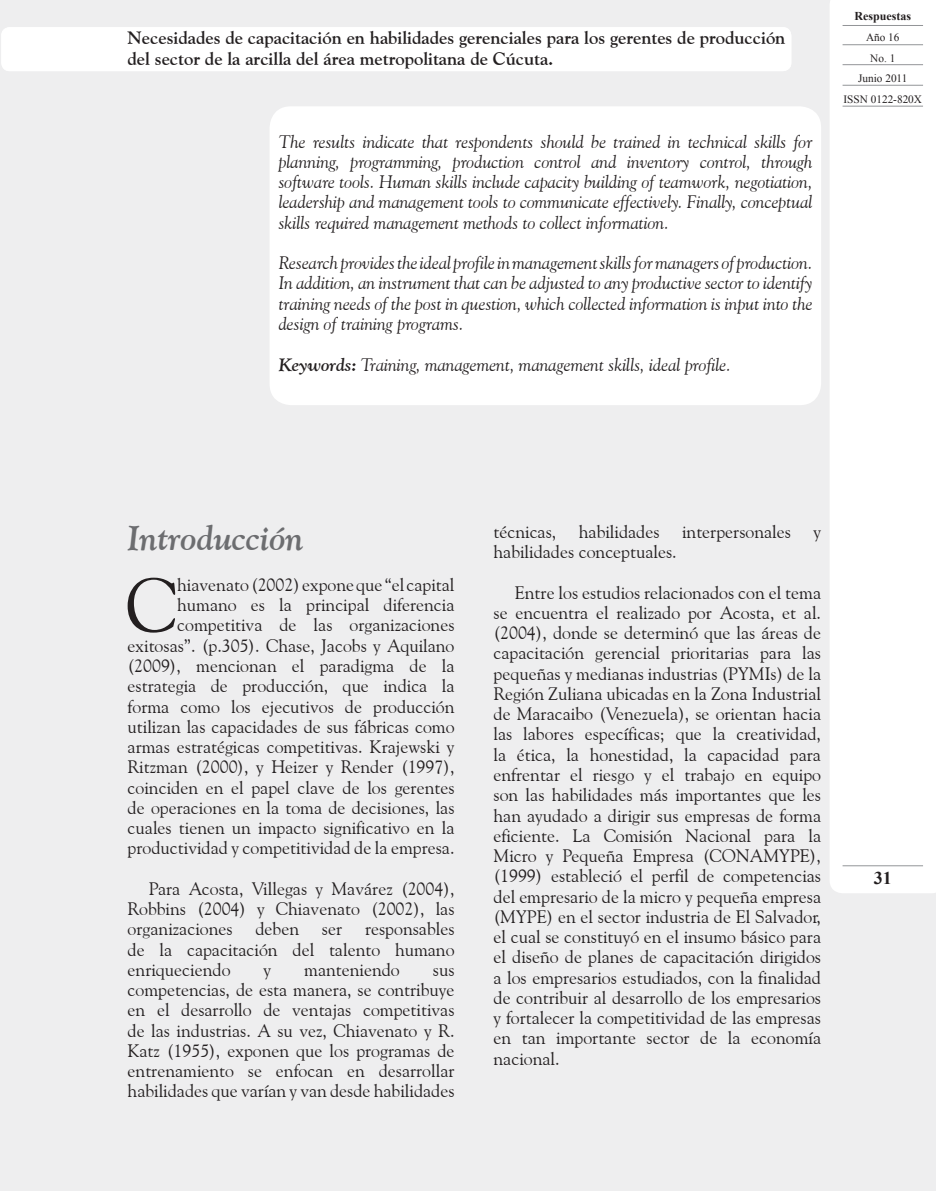
<style>
.page{position:relative;width:936px;height:1191px;background:#fff}
.page>*{position:absolute;margin:0;border:0;box-sizing:border-box;transform-origin:0 0}
.t1{font:75.75px "Goudy Old Style BT";color:#231f20}
.t2{font:italic 700 34.5px "Goudy Old Style BT";color:#6c6d70}
.t3{font:18px/20.2px "Goudy Old Style BT";color:#231f20;text-align:justify}
.t4{font:italic 18px/20.2px "Goudy Old Style BT";color:#231f20;text-align:justify}
.t5{font:700 18px/21px "Goudy Old Style BT";color:#231f20}
.t6{font:700 18px "Times New Roman";color:#231f20}
.t7{font:700 12px "Times New Roman";color:#231f20}
.t8{font:11.25px/20.7px "Times New Roman";color:#231f20;text-align:center}
.s1{font-weight:700}
</style>
<div class="page">
<div style="left:0;top:0;width:935px;height:1191px;background:#eeeeef"></div>
<div style="left:830px;top:0;width:105px;height:893px;background:#fff"></div>
<hr style="left:842px;top:865px;width:80px;height:1px;background:#939598">
<hr style="left:842px;top:44px;width:80px;height:1px;background:#939598">
<hr style="left:842px;top:64px;width:80px;height:1px;background:#939598">
<hr style="left:842px;top:85px;width:80px;height:1px;background:#939598">
<hr style="left:842px;top:106px;width:80px;height:1px;background:#939598">
<hr style="left:842px;top:25px;width:80px;height:1px;background:#939598">
<div style="left:269px;top:106px;width:552px;height:299px;background:#fff;border-radius:21px"></div>
<div style="left:1px;top:27px;width:790px;height:44px;background:#fff;border-radius:9px"></div>
<p class="t5" style="left:128px;top:27px;width:659px">Necesidades de capacitación en habilidades gerenciales para los gerentes de producción del sector de la arcilla del área metropolitana de Cúcuta.</p>
<p class="t4" style="left:279px;top:131px;width:535px">The results indicate that respondents should be trained in technical skills for planning, programming, production control and inventory control, through software tools. Human skills include capacity building of teamwork, negotiation, leadership and management tools to communicate effectively. Finally, conceptual skills required management methods to collect information.</p>
<p class="t4" style="left:279px;top:252px;width:535px">Research provides the ideal profile in management skills for managers of production.<br>In addition, an instrument that can be adjusted to any productive sector to identify training needs of the post in question, which collected information is input into the design of training programs.</p>
<p class="t4" style="left:279px;top:354px;width:454px"><span class="s1">Keywords:</span> Training, management, management skills, ideal profile.</p>
<p class="t7" style="left:854px;top:8px;width:58px">Respuestas</p>
<p class="t8" style="left:843px;top:26px;width:80px">Año 16<br>No. 1<br>Junio 2011<br>ISSN 0122-820X</p>
<h2 class="t2" style="left:128px;top:517px;width:177px">Introducción</h2>
<h1 class="t1" style="left:125px;top:558px;width:53px">C</h1>
<p class="t3" style="left:128px;top:574px;width:328px;text-align:right">hiavenato (2002) expone que “el capital humano es la principal diferencia competitiva de las organizaciones exitosas”. (p.305). Chase, Jacobs y Aquilano (2009), mencionan el paradigma de la estrategia de producción, que indica la forma como los ejecutivos de producción utilizan las capacidades de sus fábricas como armas estratégicas competitivas. Krajewski y Ritzman (2000), y Heizer y Render (1997), coinciden en el papel clave de los gerentes de operaciones en la toma de decisiones, las cuales tienen un impacto significativo en la productividad y competitividad de la empresa.</p>
<p class="t3" style="left:128px;top:878px;width:328px;text-indent:21px">Para Acosta, Villegas y Mavárez (2004), Robbins (2004) y Chiavenato (2002), las organizaciones</p>
<p class="t3" style="left:128px;top:918px;width:328px;text-indent:237px">responsables de la capacitación del talento humano enriqueciendo</p>
<p class="t3" style="left:255px;top:918px;width:45px">deben</p>
<p class="t3" style="left:322px;top:918px;width:22px">ser</p>
<p class="t3" style="left:263px;top:959px;width:9px">y</p>
<p class="t3" style="left:304px;top:959px;width:97px">manteniendo</p>
<p class="t3" style="left:128px;top:959px;width:328px;text-indent:305px">sus competencias, de esta manera, se contribuye en el desarrollo de ventajas competitivas de las industrias. A su vez, Chiavenato y R.<br>Katz (1955), exponen que los programas de entrenamiento se enfocan en desarrollar habilidades que varían y van desde habilidades</p>
<p class="t3" style="left:493px;top:521px;width:329px">técnicas, habilidades interpersonales y habilidades conceptuales.</p>
<p class="t3" style="left:493px;top:582px;width:329px;text-indent:21px">Entre los estudios relacionados con el tema se encuentra el realizado por Acosta, et al. (2004), donde se determinó que las áreas de capacitación gerencial prioritarias para las pequeñas y medianas industrias (PYMIs) de la Región Zuliana ubicadas en la Zona Industrial de Maracaibo (Venezuela), se orientan hacia las labores específicas; que la creatividad, la ética, la honestidad, la capacidad para enfrentar el riesgo y el trabajo en equipo son las habilidades más importantes que les han ayudado a dirigir sus empresas de forma eficiente. La Comisión Nacional para la Micro y Pequeña Empresa (CONAMYPE), (1999) estableció el perfil de competencias del empresario de la micro y pequeña empresa (MYPE) en el sector industria de El Salvador, el cual se constituyó en el insumo básico para el diseño de planes de capacitación dirigidos a los empresarios estudiados, con la finalidad de contribuir al desarrollo de los empresarios y fortalecer la competitividad de las empresas en tan importante sector de la economía nacional.</p>
<p class="t6" style="left:873px;top:865px;width:19px">31</p>
</div>
